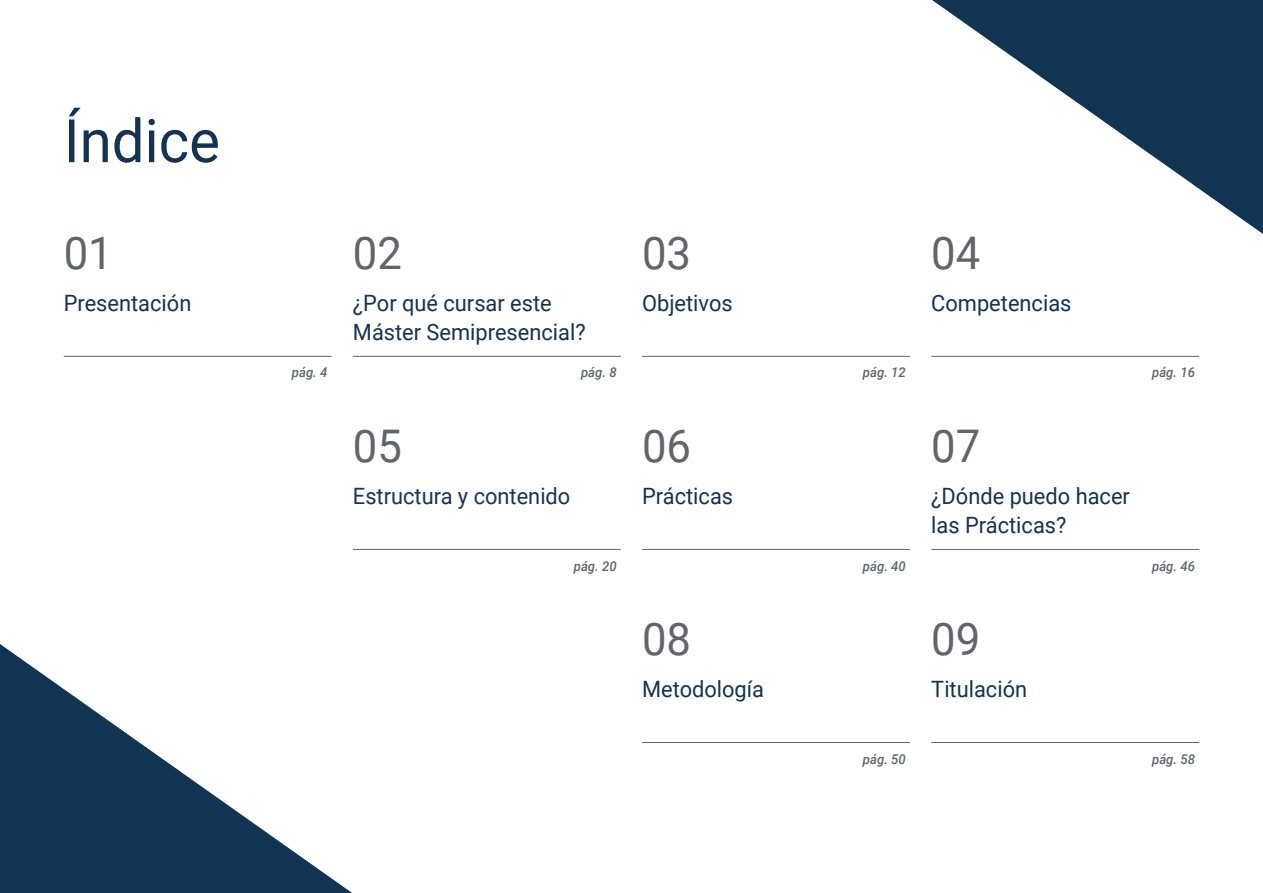
<style>
.page{position:relative;width:1263px;height:893px;background:#fff}
.page>*{position:absolute;margin:0;border:0;box-sizing:border-box;transform-origin:0 0}
.t1{font:60px "Roboto";color:#123352}
.t2{font:45px "Roboto";color:#61646a}
.t3{font:22.5px/28.5px "Roboto";color:#123352}
.t4{font:22.5px "Roboto";color:#17355b}
.t5{font:italic 500 13.5px "Roboto";color:#61646a}
</style>
<div class="page">
<svg style="left:0;top:644px;width:352px;height:249px"></svg>
<svg style="left:932px;top:0;width:331px;height:234px"></svg>
<hr style="left:353px;top:356px;width:268px;height:1px;background:#61646a">
<hr style="left:642px;top:356px;width:268px;height:1px;background:#61646a">
<hr style="left:931px;top:356px;width:268px;height:1px;background:#61646a">
<hr style="left:353px;top:549px;width:268px;height:1px;background:#61646a">
<hr style="left:642px;top:549px;width:268px;height:1px;background:#61646a">
<hr style="left:931px;top:549px;width:268px;height:1px;background:#61646a">
<hr style="left:642px;top:742px;width:268px;height:1px;background:#61646a">
<hr style="left:931px;top:742px;width:268px;height:1px;background:#61646a">
<hr style="left:64px;top:356px;width:268px;height:1px;background:#61646a">
<h1 class="t1" style="left:64px;top:99px;width:158px">Índice</h1>
<h2 class="t2" style="left:64px;top:221px;width:51px">01</h2>
<p class="t3" style="left:64px;top:288px;width:129px">Presentación</p>
<p class="t5" style="left:292px;top:363px;width:37px">pág. 4</p>
<h2 class="t2" style="left:353px;top:221px;width:51px">02</h2>
<h2 class="t2" style="left:642px;top:221px;width:51px">03</h2>
<h2 class="t2" style="left:931px;top:221px;width:51px">04</h2>
<p class="t3" style="left:353px;top:288px;width:234px">¿Por qué cursar este<br>Máster Semipresencial?</p>
<p class="t3" style="left:642px;top:288px;width:92px">Objetivos</p>
<p class="t3" style="left:931px;top:288px;width:142px">Competencias</p>
<p class="t5" style="left:581px;top:363px;width:37px">pág. 8</p>
<p class="t5" style="left:863px;top:363px;width:44px">pág. 12</p>
<p class="t5" style="left:1152px;top:363px;width:44px">pág. 16</p>
<h2 class="t2" style="left:353px;top:414px;width:51px">05</h2>
<h2 class="t2" style="left:642px;top:414px;width:51px">06</h2>
<p class="t4" style="left:353px;top:480px;width:219px">Estructura y contenido</p>
<p class="t3" style="left:642px;top:481px;width:93px">Prácticas</p>
<p class="t5" style="left:574px;top:556px;width:44px">pág. 20</p>
<p class="t5" style="left:863px;top:556px;width:44px">pág. 40</p>
<h2 class="t2" style="left:931px;top:414px;width:51px">07</h2>
<p class="t3" style="left:931px;top:481px;width:200px">¿Dónde puedo hacer las Prácticas?</p>
<h2 class="t2" style="left:642px;top:607px;width:51px">08</h2>
<h2 class="t2" style="left:931px;top:607px;width:51px">09</h2>
<p class="t3" style="left:642px;top:674px;width:123px">Metodología</p>
<p class="t3" style="left:931px;top:674px;width:97px">Titulación</p>
<p class="t5" style="left:1152px;top:556px;width:44px">pág. 46</p>
<p class="t5" style="left:863px;top:749px;width:44px">pág. 50</p>
<p class="t5" style="left:1152px;top:749px;width:44px">pág. 58</p>
</div>
